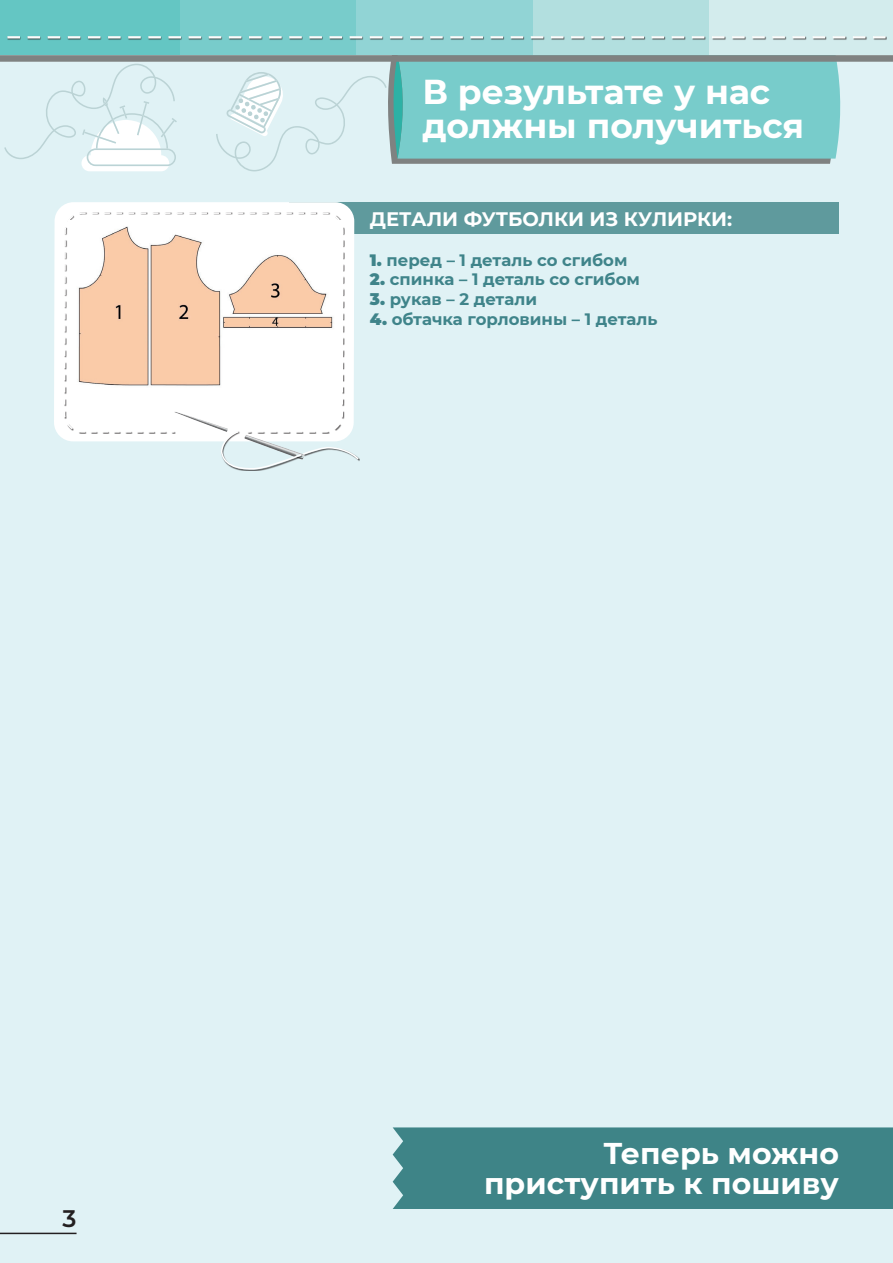
<style>
.page{position:relative;width:893px;height:1263px;background:#fff}
.page>*{position:absolute;margin:0;border:0;box-sizing:border-box;transform-origin:0 0}
.t1{font:700 34.5px/34.5px "Montserrat";color:#fff}
.t2{font:700 30px/30px "Montserrat";color:#fff;text-align:right}
.t3{font:600 24px "Montserrat";color:#231f20}
.t4{font:700 19.5px "Montserrat";color:#fff}
.t5{font:700 16.5px "Montserrat";color:#3f848a}
.s1{font-weight:900}
</style>
<div class="page">
<div style="left:0;top:1px;width:893px;height:1262px;background:#e0f2f5"></div>
<div style="left:708px;top:0;width:185px;height:55px;background:#d3eced"></div>
<div style="left:532px;top:0;width:176px;height:55px;background:#b2dfdf"></div>
<div style="left:356px;top:0;width:176px;height:55px;background:#91d4d5"></div>
<div style="left:180px;top:0;width:176px;height:55px;background:#78cccb"></div>
<div style="left:0;top:0;width:180px;height:55px;background:#64c6c3"></div>
<svg style="left:0;top:55px;width:893px;height:116px"></svg>
<hr style="left:0;top:0;width:1px;height:55px;background:#d3eced">
<hr style="left:7px;top:36px;width:880px;height:4px;background:#231f20;opacity:.75">
<svg style="left:853px;top:36px;width:12px;height:2px"></svg>
<svg style="left:833px;top:36px;width:12px;height:2px"></svg>
<svg style="left:813px;top:36px;width:12px;height:2px"></svg>
<svg style="left:792px;top:36px;width:13px;height:2px"></svg>
<svg style="left:772px;top:36px;width:13px;height:2px"></svg>
<svg style="left:752px;top:36px;width:13px;height:2px"></svg>
<svg style="left:732px;top:36px;width:13px;height:2px"></svg>
<svg style="left:712px;top:36px;width:12px;height:2px"></svg>
<svg style="left:692px;top:36px;width:12px;height:2px"></svg>
<svg style="left:672px;top:36px;width:12px;height:2px"></svg>
<svg style="left:652px;top:36px;width:12px;height:2px"></svg>
<svg style="left:631px;top:36px;width:13px;height:2px"></svg>
<svg style="left:611px;top:36px;width:13px;height:2px"></svg>
<svg style="left:591px;top:36px;width:13px;height:2px"></svg>
<svg style="left:571px;top:36px;width:13px;height:2px"></svg>
<svg style="left:551px;top:36px;width:12px;height:2px"></svg>
<svg style="left:531px;top:36px;width:12px;height:2px"></svg>
<svg style="left:511px;top:36px;width:12px;height:2px"></svg>
<svg style="left:490px;top:36px;width:13px;height:2px"></svg>
<svg style="left:470px;top:36px;width:13px;height:2px"></svg>
<svg style="left:450px;top:36px;width:13px;height:2px"></svg>
<svg style="left:430px;top:36px;width:13px;height:2px"></svg>
<svg style="left:410px;top:36px;width:13px;height:2px"></svg>
<svg style="left:390px;top:36px;width:12px;height:2px"></svg>
<svg style="left:370px;top:36px;width:12px;height:2px"></svg>
<svg style="left:350px;top:36px;width:12px;height:2px"></svg>
<svg style="left:329px;top:36px;width:13px;height:2px"></svg>
<svg style="left:309px;top:36px;width:13px;height:2px"></svg>
<svg style="left:289px;top:36px;width:13px;height:2px"></svg>
<svg style="left:269px;top:36px;width:13px;height:2px"></svg>
<svg style="left:249px;top:36px;width:13px;height:2px"></svg>
<svg style="left:229px;top:36px;width:12px;height:2px"></svg>
<svg style="left:209px;top:36px;width:12px;height:2px"></svg>
<svg style="left:189px;top:36px;width:12px;height:2px"></svg>
<svg style="left:168px;top:36px;width:13px;height:2px"></svg>
<svg style="left:148px;top:36px;width:13px;height:2px"></svg>
<svg style="left:128px;top:36px;width:13px;height:2px"></svg>
<svg style="left:108px;top:36px;width:13px;height:2px"></svg>
<svg style="left:88px;top:36px;width:13px;height:2px"></svg>
<svg style="left:68px;top:36px;width:12px;height:2px"></svg>
<svg style="left:48px;top:36px;width:12px;height:2px"></svg>
<svg style="left:28px;top:36px;width:12px;height:2px"></svg>
<svg style="left:7px;top:36px;width:13px;height:2px"></svg>
<svg style="left:873px;top:36px;width:12px;height:2px"></svg>
<hr style="left:0;top:1233px;width:77px;height:1px;background:#231f20">
<div style="left:290px;top:202px;width:549px;height:32px;background:#5f9a9d"></div>
<svg style="left:54px;top:202px;width:300px;height:236px;background:#fafcfc"></svg>
<svg style="left:63px;top:212px;width:281px;height:24px;background:#f7f7f7"></svg>
<svg style="left:63px;top:236px;width:297px;height:235px"></svg>
<img style="left:69px;top:220px;width:273px;height:171px">
<div style="left:393px;top:1127px;width:500px;height:82px;background:#3e8487"></div>
<h1 class="t1" style="left:422px;top:72px;width:383px">В результате у нас должны получиться</h1>
<p class="t4" style="left:370px;top:205px;width:364px">детали футболки из кулирки:</p>
<p class="t5" style="left:370px;top:248px;width:259px"><span class="s1">1.</span> перед – 1 деталь со сгибом</p>
<p class="t5" style="left:370px;top:268px;width:271px"><span class="s1">2.</span> спинка – 1 деталь со сгибом</p>
<p class="t5" style="left:370px;top:287px;width:169px"><span class="s1">3.</span> рукав – 2 детали</p>
<p class="t5" style="left:370px;top:307px;width:289px"><span class="s1">4.</span> обтачка горловины – 1 деталь</p>
<h3 class="t3" style="left:63px;top:1201px;width:15px">3</h3>
<h2 class="t2" style="left:484px;top:1137px;width:356px">Теперь можно приступить к пошиву</h2>
</div>
